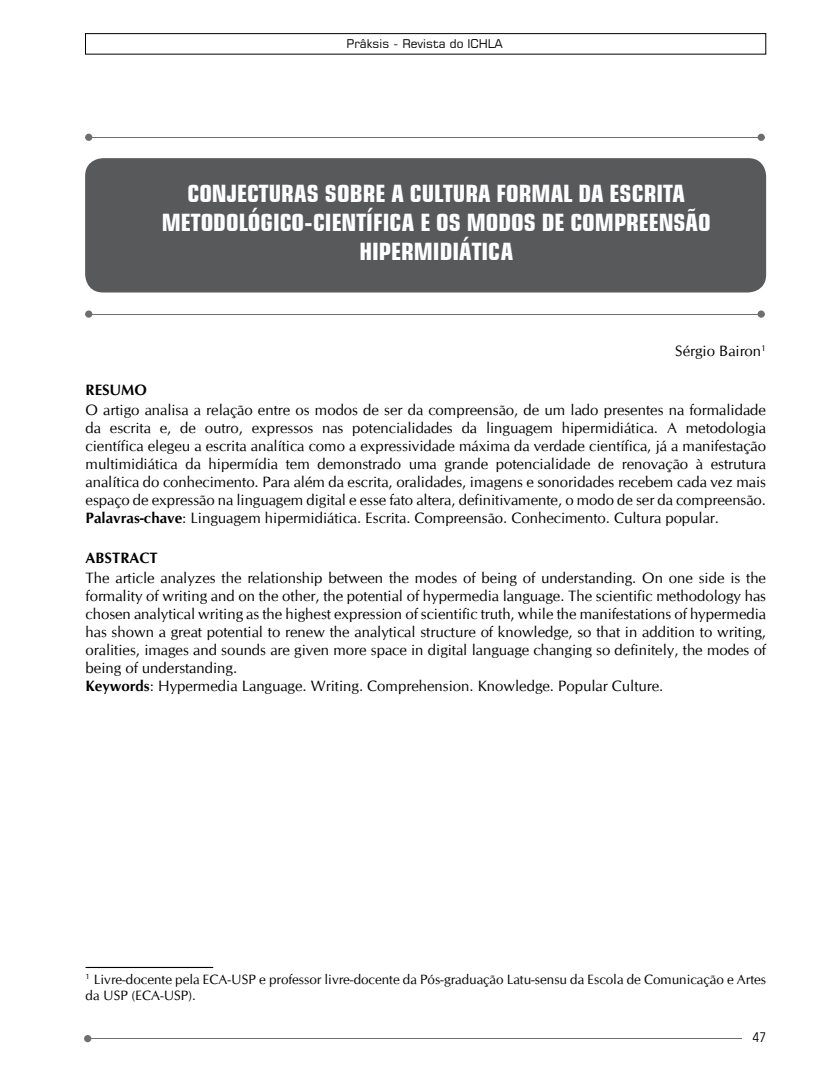
<style>
.page{position:relative;width:830px;height:1085px;background:#fff}
.page>*{position:absolute;margin:0;border:0;box-sizing:border-box;transform-origin:0 0}
.t1{font:700 condensed 24px/28.8px "Square 721 BT";color:#fff;text-align:center}
.t2{font:15px/18px "CG Omega";color:#000;text-align:justify}
.t3{font:700 15px "CG Omega";color:#000}
.t4{font:13.5px/16.2px "CG Omega";color:#000}
.t5{font:condensed 13.5px "Square 721 BT";color:#000}
.t6{font:12px "Square 721 BT";color:#000}
.s1{font-weight:700}
</style>
<div class="page">
<div style="left:85px;top:33px;width:680px;height:21px;border:1px solid #000"></div>
<hr style="left:86px;top:1037px;width:655px;height:1px;background:#6d6e71">
<div style="left:84px;top:1034px;width:7px;height:8px;background:#6d6e71;border-radius:50%"></div>
<hr style="left:85px;top:313px;width:679px;height:1px;background:#6d6e71">
<hr style="left:85px;top:137px;width:679px;height:1px;background:#6d6e71">
<div style="left:85px;top:310px;width:7px;height:8px;background:#6d6e71;border-radius:50%"></div>
<div style="left:757px;top:310px;width:7px;height:8px;background:#6d6e71;border-radius:50%"></div>
<div style="left:85px;top:134px;width:7px;height:7px;background:#6d6e71;border-radius:50%"></div>
<div style="left:757px;top:134px;width:7px;height:7px;background:#6d6e71;border-radius:50%"></div>
<div style="left:85px;top:158px;width:680px;height:134px;background:#58595b;border-radius:18px"></div>
<hr style="left:85px;top:966px;width:128px;height:1px;background:#000">
<p class="t6" style="left:346px;top:36px;width:158px">Prâksis - Revista do ICHLA</p>
<h1 class="t1" style="left:162px;top:179px;width:550px">CONJECTURAS SOBRE A CULTURA FORMAL DA ESCRITA<br>METODOLÓGICO-CIENTÍFICA E OS MODOS DE COMPREENSÃO<br>HIPERMIDIÁTICA</h1>
<p class="t2" style="left:674px;top:342px;width:92px">Sérgio Bairon<sup>1</sup></p>
<p class="t3" style="left:85px;top:380px;width:63px">RESUMO</p>
<p class="t2" style="left:85px;top:401px;width:681px">O artigo analisa a relação entre os modos de ser da compreensão, de um lado presentes na formalidade da escrita e, de outro, expressos nas potencialidades da linguagem hipermidiática. A metodologia científica elegeu a escrita analítica como a expressividade máxima da verdade científica, já a manifestação multimidiática da hipermídia tem demonstrado uma grande potencialidade de renovação à estrutura analítica do conhecimento. Para além da escrita, oralidades, imagens e sonoridades recebem cada vez mais espaço de expressão na linguagem digital e esse fato altera, definitivamente, o modo de ser da compreensão.<br><span class="s1">Palavras-chave</span>: Linguagem hipermidiática. Escrita. Compreensão. Conhecimento. Cultura popular.</p>
<p class="t3" style="left:85px;top:548px;width:74px">ABSTRACT</p>
<p class="t2" style="left:85px;top:568px;width:681px;text-align:left">The article analyzes the relationship between the modes of being of understanding. On one side is the formality of writing and on the other, the potential of hypermedia language. The scientific methodology has chosen analytical writing as the highest expression of scientific truth, while the manifestations of hypermedia has shown a great potential to renew the analytical structure of knowledge, so that in addition to writing, oralities, images and sounds are given more space in digital language changing so definitely, the modes of being of understanding.<br><span class="s1">Keywords</span>: Hypermedia Language. Writing. Comprehension. Knowledge. Popular Culture.</p>
<p class="t4" style="left:85px;top:970px;width:681px"><sup>1</sup> Livre-docente pela ECA-USP e professor livre-docente da Pós-graduação Latu-sensu da Escola de Comunicação e Artes da USP (ECA-USP).</p>
<p class="t5" style="left:752px;top:1028px;width:15px">47</p>
</div>
